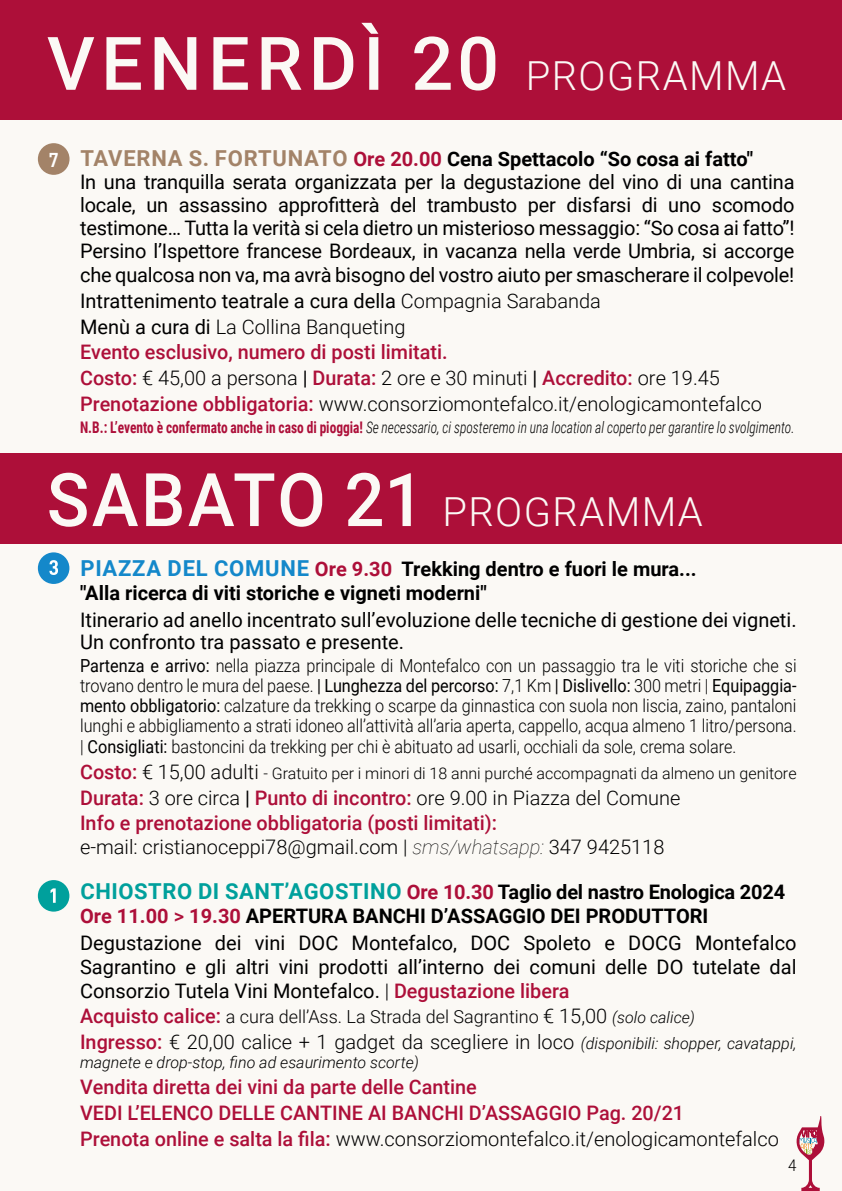
<style>
.page{position:relative;width:842px;height:1191px;background:#fbf9f5}
.page>*{position:absolute;margin:0;border:0;box-sizing:border-box;transform-origin:0 0}
.t1{font:500 74px "Roboto";letter-spacing:.085em;color:#fbf9f5}
.t2{font:300 40px "Roboto";letter-spacing:.035em;color:#fbf9f5}
.t3{font:600 20.4px "DIN2014";color:#fff}
.t4{font:20px/24.4px "Roboto";letter-spacing:-.01em;color:#000}
.t5{font:300 20px/24.8px "Roboto";color:#000}
.t6{font:700 20px/24px "Roboto";color:#000}
.t7{font:500 20px/25.8px "Roboto";color:#ad0f39}
.t8{font:300 18px/20.4px "Roboto";color:#000;text-align:justify;scale:.9 1}
.t9{font:300 18px "Roboto";color:#000}
.t10{font:italic 300 16px "Roboto Condensed";color:#000;scale:.84 1}
.t11{font:300 16px "Roboto";color:#000}
.t12{font:italic 300 16px "Roboto";color:#000}
.t13{font:300 16px "Roboto";color:#000;scale:.94 1}
.s1{font-weight:300;font-size:40px}
.s2{font-weight:700;font-size:22px;color:#a38368}
.s3{font-weight:700;color:#ad0f39}
.s4{font-weight:700}
.s5{font-weight:300}
.s6{font-weight:500;color:#ad0f39}
.s7{font-weight:700;font-style:normal;color:#ad0f39}
.s8{font-weight:500;font-size:74px}
.s9{font-size:22px;color:#1488ca}
.s10{color:#ad0f39}
.s11{font-weight:400}
.s12{font-weight:500;font-size:20px;color:#ad0f39}
.s13{font-size:20px}
.s14{font-weight:100;font-style:italic}
.s15{font-size:22px;color:#00a09c}
.s16{font-style:italic;font-size:16px}
.s17{font-weight:300;color:#000}
</style>
<div class="page">
<svg style="left:796px;top:1116px;width:28px;height:75px"></svg>
<div style="left:0;top:0;width:842px;height:120px;background:#ad0f39"></div>
<div style="left:38px;top:143px;width:32px;height:32px;background:#a38368;border-radius:50%"></div>
<div style="left:0;top:453px;width:842px;height:91px;background:#ad0f39"></div>
<div style="left:38px;top:552px;width:31px;height:32px;background:#1488ca;border-radius:50%"></div>
<svg style="left:49px;top:560px;width:9px;height:15px"></svg>
<div style="left:38px;top:880px;width:31px;height:31px;background:#00a09c;border-radius:50%"></div>
<svg style="left:51px;top:888px;width:5px;height:14px"></svg>
<h1 class="t1" style="left:47px;top:12px;width:741px">VENERDÌ 20 <span class="s1">PROGRAMMA</span></h1>
<p class="t3" style="left:48px;top:146px;width:12px">7</p>
<p class="t4" style="left:80px;top:146px;width:716px"><span class="s2">TAVERNA S. FORTUNATO</span> <span class="s3">Ore 20.00</span> <span class="s4">Cena Spettacolo “So cosa ai fatto"<br></span>In una tranquilla serata organizzata per la degustazione del vino di una cantina locale, un assassino approfitterà del trambusto per disfarsi di uno scomodo testimone… Tutta la verità si cela dietro un misterioso messaggio: “So cosa ai fatto”!<br>Persino l’Ispettore francese Bordeaux, in vacanza nella verde Umbria, si accorge che qualcosa non va, ma avrà bisogno del vostro aiuto per smascherare il colpevole!<br>Intrattenimento teatrale a cura della <span class="s5">Compagnia Sarabanda<br></span>Menù a cura di <span class="s5">La Collina Banqueting<br></span><span class="s6">Evento esclusivo, numero di posti limitati.<br>Costo:</span> <span class="s5">€ 45,00 a persona</span> | <span class="s6">Durata:</span> <span class="s5">2 ore e 30 minuti</span> | <span class="s6">Accredito:</span> <span class="s5">ore 19.45<br></span><span class="s6">Prenotazione obbligatoria:</span> <span class="s5">www.consorziomontefalco.it/enologicamontefalco</span></p>
<p class="t10" style="left:80px;top:416px;width:852px"><span class="s7">N.B.: L’evento è confermato anche in caso di pioggia!</span> Se necessario, ci sposteremo in una location al coperto per garantire lo svolgimento.</p>
<h2 class="t2" style="left:47px;top:484px;width:657px"><span class="s8">SABATO 21</span> PROGRAMMA</h2>
<p class="t6" style="left:80px;top:556px;width:618px"><span class="s9">PIAZZA DEL COMUNE</span> <span class="s10">Ore 9.30</span> Trekking dentro e fuori le mura... "Alla ricerca di viti storiche e vigneti moderni"</p>
<p class="t4" style="left:80px;top:608px;width:718px;line-height:22px">Itinerario ad anello incentrato sull’evoluzione delle tecniche di gestione dei vigneti.<br>Un confronto tra passato e presente.</p>
<p class="t8" style="left:80px;top:654px;width:798px"><span class="s11">Partenza e arrivo:</span> nella piazza principale di Montefalco con un passaggio tra le viti storiche che si trovano dentro le mura del paese. <span class="s11">| Lunghezza del percorso:</span> 7,1 Km <span class="s11">| Dislivello:</span> 300 metri | <span class="s11">Equipaggia&shy;mento obbligatorio:</span> calzature da trekking o scarpe da ginnastica con suola non liscia, zaino, pantaloni lunghi e abbigliamento a strati idoneo all’attività all’aria aperta, cappello, acqua almeno 1 litro/persona. | <span class="s11">Consigliati:</span> bastoncini da trekking per chi è abituato ad usarli, occhiali da sole, crema solare.</p>
<p class="t11" style="left:80px;top:762px;width:718px"><span class="s12">Costo:</span> <span class="s13">€ 15,00 adulti</span> - Gratuito per i minori di 18 anni purché accompagnati da almeno un genitore</p>
<p class="t5" style="left:80px;top:784px;width:602px"><span class="s6">Durata:</span> 3 ore circa <span class="s11">|</span> <span class="s6">Punto di incontro:</span> ore 9.00 in Piazza del Comune<br><span class="s6">Info e prenotazione obbligatoria (posti limitati):<br></span>e-mail: cristianoceppi78@gmail.com | <span class="s14">sms/whatsapp:</span> 347 9425118</p>
<p class="t6" style="left:80px;top:879px;width:707px"><span class="s15">CHIOSTRO DI SANT’AGOSTINO</span> <span class="s10">Ore 10.30</span> Taglio del nastro Enologica 2024<br><span class="s10">Ore 11.00</span> <span class="s6">&gt;</span> <span class="s10">19.30</span> APERTURA BANCHI D’ASSAGGIO DEI PRODUTTORI</p>
<p class="t4" style="left:80px;top:930px;width:718px;text-align:justify">Degustazione dei vini DOC Montefalco, DOC Spoleto e DOCG Montefalco Sagrantino e gli altri vini prodotti all’interno dei comuni delle DO tutelate dal Consorzio Tutela Vini Montefalco. <span class="s5">|</span> <span class="s6">Degustazione libera</span></p>
<p class="t9" style="left:80px;top:1004px;width:616px"><span class="s12">Acquisto calice:</span> a cura dell’Ass. La Strada del Sagrantino <span class="s13">€ 15,00</span> <span class="s16">(solo calice)</span></p>
<p class="t5" style="left:80px;top:1029px;width:718px"><span class="s6">Ingresso:</span> € 20,00 calice + 1 gadget da scegliere in loco <span class="s16">(disponibili: shopper, cavatappi,</span></p>
<p class="t12" style="left:80px;top:1051px;width:340px">magnete e drop-stop, fino ad esaurimento scorte)</p>
<p class="t7" style="left:80px;top:1073px;width:700px">Vendita diretta dei vini da parte delle Cantine<br>VEDI L’ELENCO DELLE CANTINE AI BANCHI D’ASSAGGIO Pag. 20/21<br>Prenota online e salta la fila: <span class="s17">www.consorziomontefalco.it/enologicamontefalco</span></p>
<p class="t13" style="left:788px;top:1154px;width:10px">4</p>
</div>
